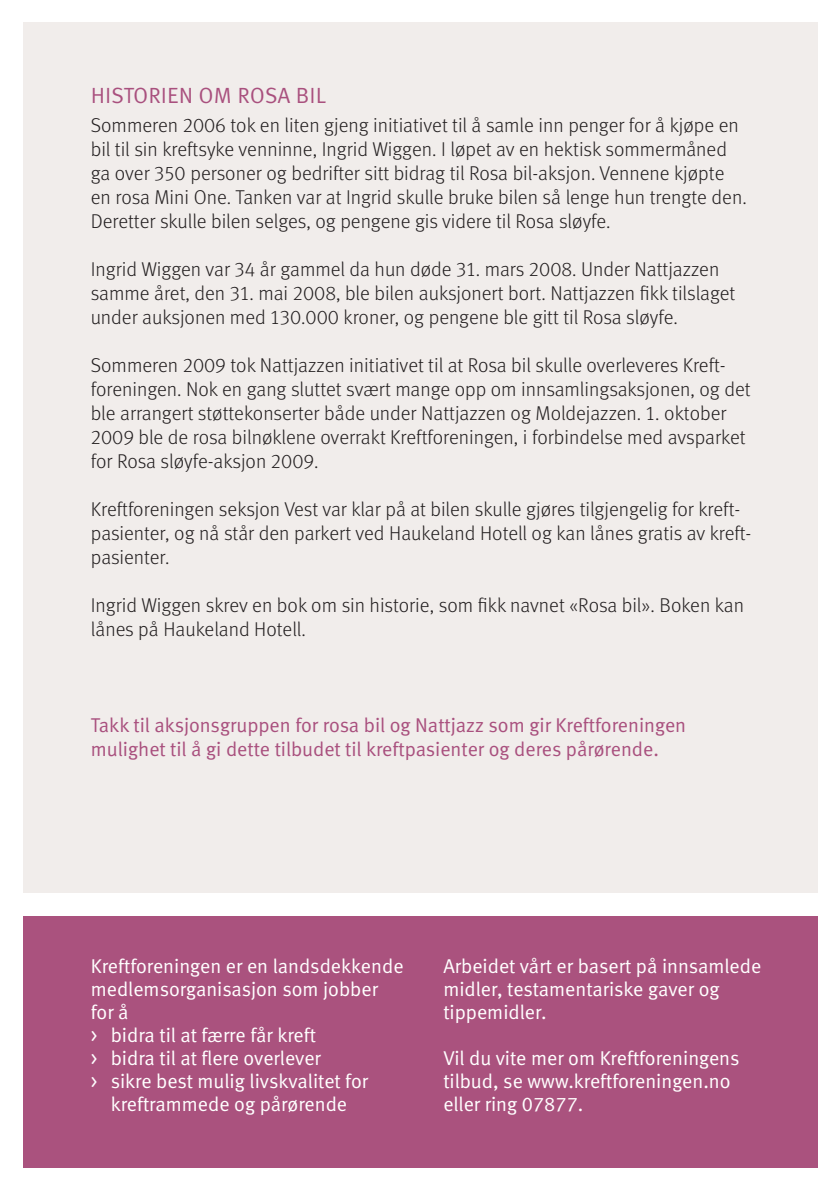
<style>
.page{position:relative;width:840px;height:1191px;background:#fff}
.page>*{position:absolute;margin:0;border:0;box-sizing:border-box;transform-origin:0 0}
.t1{font:22px "Meta Normal LF Caps";color:#a9507e}
.t2{font:20px/24px "Meta Light LF";color:#231f20}
.t3{font:20px/23px "Meta Normal LF";color:#fff}
.t4{font:20px "Meta Normal LF";color:#a9507e}
</style>
<div class="page">
<div style="left:23px;top:23px;width:793px;height:906px;background:#f1edeb"></div>
<div style="left:23px;top:914px;width:793px;height:254px;background:#aa527e"></div>
<div style="left:13px;top:893px;width:812px;height:23px;background:#fff"></div>
<p class="t1" style="left:91px;top:82px;width:236px">HISTORIEN OM ROSA BIL</p>
<p class="t2" style="left:91px;top:113px;width:657px">Sommeren 2006 tok en liten gjeng initiativet til å samle inn penger for å kjøpe en bil til sin kreftsyke venninne, Ingrid Wiggen. I løpet av en hektisk sommermåned ga over 350 personer og bedrifter sitt bidrag til Rosa bil-aksjon. Vennene kjøpte en rosa Mini One. Tanken var at Ingrid skulle bruke bilen så lenge hun trengte den.<br>Deretter skulle bilen selges, og pengene gis videre til Rosa sløyfe.</p>
<p class="t2" style="left:91px;top:257px;width:645px">Ingrid Wiggen var 34 år gammel da hun døde 31. mars 2008. Under Nattjazzen samme året, den 31. mai 2008, ble bilen auksjonert bort. Nattjazzen fikk tilslaget under auksjonen med 130.000 kroner, og pengene ble gitt til Rosa sløyfe.</p>
<p class="t2" style="left:91px;top:353px;width:661px">Sommeren 2009 tok Nattjazzen initiativet til at Rosa bil skulle overleveres Kreft&shy;foreningen. Nok en gang sluttet svært mange opp om innsamlingsaksjonen, og det ble arrangert støttekonserter både under Nattjazzen og Moldejazzen. 1. oktober 2009 ble de rosa bilnøklene overrakt Kreftforeningen, i forbindelse med avsparket for Rosa sløyfe-aksjon 2009.</p>
<p class="t2" style="left:91px;top:497px;width:661px">Kreftforeningen seksjon Vest var klar på at bilen skulle gjøres tilgjengelig for kreft&shy;pasienter, og nå står den parkert ved Haukeland Hotell og kan lånes gratis av kreft&shy;pasienter.</p>
<p class="t2" style="left:91px;top:593px;width:654px">Ingrid Wiggen skrev en bok om sin historie, som fikk navnet «Rosa bil». Boken kan lånes på Haukeland Hotell.</p>
<p class="t4" style="left:91px;top:714px;width:596px">Takk til aksjonsgruppen for rosa bil og Nattjazz som gir Kreftforeningen</p>
<p class="t4" style="left:91px;top:738px;width:569px">mulighet til å gi dette tilbudet til kreftpasienter og deres pårørende.</p>
<p class="t3" style="left:91px;top:954px;width:314px">Kreftforeningen er en landsdekkende medlemsorganisasjon som jobber</p>
<p class="t3" style="left:91px;top:1000px;width:39px">for å</p>
<p class="t3" style="left:91px;top:1023px;width:226px">&gt; bidra til at færre får kreft</p>
<p class="t3" style="left:91px;top:1046px;width:231px">&gt; bidra til at flere overlever</p>
<p class="t3" style="left:91px;top:1069px;width:278px;text-align:center">&gt; sikre best mulig livskvalitet for kreftrammede og pårørende</p>
<p class="t3" style="left:443px;top:954px;width:319px">Arbeidet vårt er basert på innsamlede midler, testamentariske gaver og tippemidler.</p>
<p class="t3" style="left:443px;top:1046px;width:297px">Vil du vite mer om Kreftforeningens tilbud, se www.kreftforeningen.no</p>
<p class="t3" style="left:443px;top:1092px;width:141px">eller ring 07877.</p>
</div>
